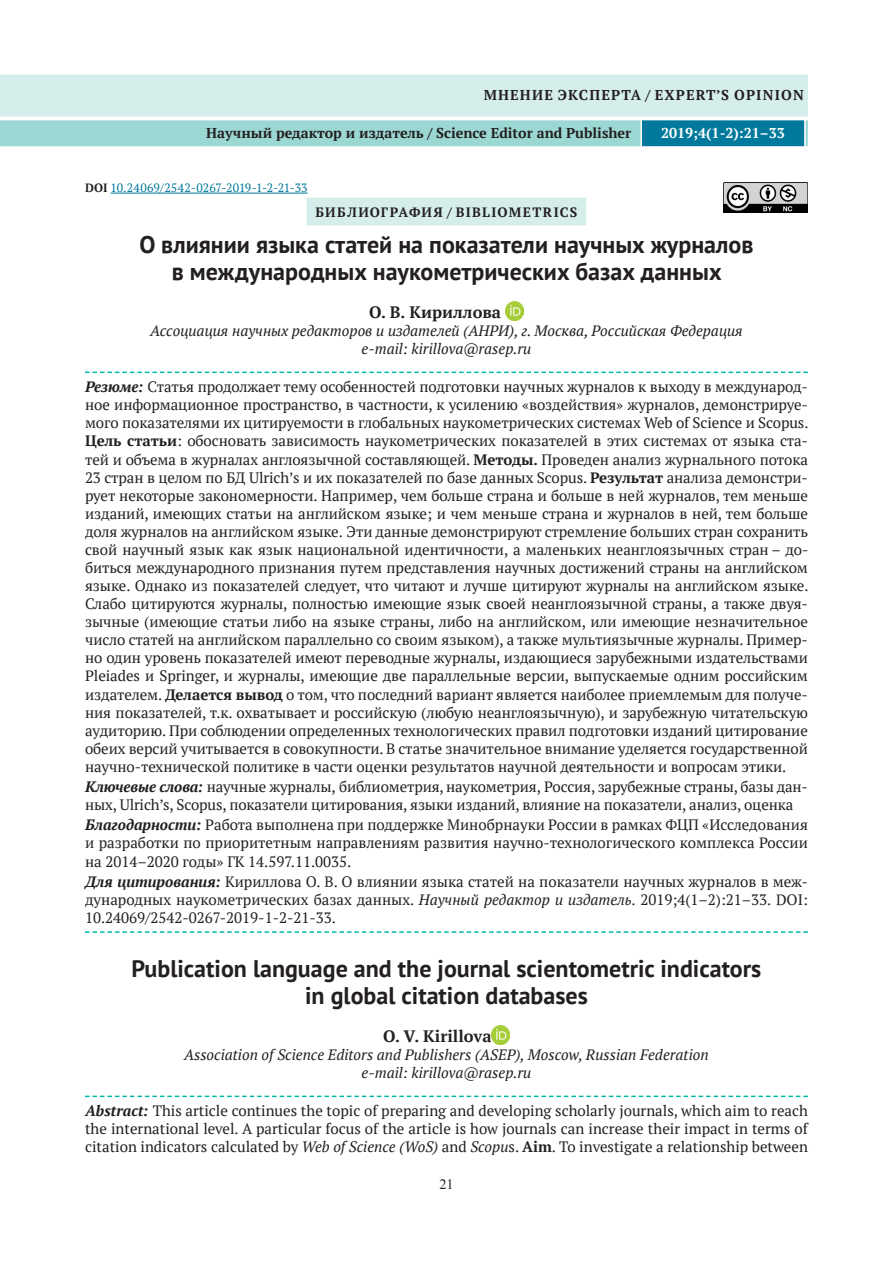
<style>
.page{position:relative;width:893px;height:1263px;background:#fff}
.page>*{position:absolute;margin:0;border:0;box-sizing:border-box;transform-origin:0 0}
.t1{font:700 24px/27.3px "PT Sans";color:#231f20;text-align:center}
.t2{font:700 16.5px "PT Serif";color:#231f20}
.t3{font:15px/18.1px "PT Serif";letter-spacing:-.005em;color:#231f20;text-align:justify}
.t4{font:italic 15px/18px "PT Serif";color:#231f20;text-align:center}
.t5{font:700 14.25px "PT Serif";color:#231f20}
.t6{font:700 14.25px "PT Serif";letter-spacing:.08em;color:#231f20}
.t7{font:700 14.25px "PT Serif";color:#fff}
.t8{font:14.25px "Times New Roman";color:#231f20}
.t9{font:700 13.5px "PT Serif";letter-spacing:.095em;color:#231f20}
.t10{font:12px "PT Serif";letter-spacing:.005em;color:#00799c}
.s1{font-weight:700;color:#231f20}
.s2{font-weight:700;font-style:italic}
.s3{font-weight:700}
.s4{font-style:italic}
</style>
<div class="page">
<div style="left:0;top:75px;width:808px;height:42px;background:#d5edeb"></div>
<div style="left:0;top:120px;width:808px;height:26px;background:#9bd7d3"></div>
<svg style="left:640px;top:120px;width:166px;height:27px;background:#1081a2"></svg>
<hr style="left:111px;top:193px;width:197px;height:1px;background:#00799c">
<div style="left:307px;top:198px;width:279px;height:27px;background:#d5edeb"></div>
<svg style="left:85px;top:372px;width:723px;height:1px"></svg>
<svg style="left:85px;top:931px;width:723px;height:2px"></svg>
<svg style="left:85px;top:1095px;width:723px;height:2px"></svg>
<img style="left:506px;top:302px;width:18px;height:18px">
<img style="left:492px;top:1026px;width:18px;height:18px">
<img style="left:723px;top:183px;width:85px;height:29px">
<p class="t6" style="left:484px;top:86px;width:322px">МНЕНИЕ ЭКСПЕРТА / EXPERT’S OPINION</p>
<p class="t7" style="left:661px;top:124px;width:125px">2019;4(1-2):21–33</p>
<p class="t5" style="left:206px;top:124px;width:427px">Научный редактор и издатель / Science Editor and Publisher</p>
<p class="t10" style="left:85px;top:180px;width:224px"><span class="s1">DOI</span> 10.24069/2542-0267-2019-1-2-21-33</p>
<p class="t9" style="left:315px;top:203px;width:264px">БИБЛИОГРАФИЯ / BIBLIOMETRICS</p>
<h1 class="t1" style="left:139px;top:230px;width:616px">О влиянии языка статей на показатели научных журналов в международных наукометрических базах данных</h1>
<p class="t2" style="left:369px;top:301px;width:134px">О. В. Кириллова</p>
<p class="t4" style="left:150px;top:321px;width:594px">Ассоциация научных редакторов и издателей (АНРИ), г. Москва, Российская Федерация e-mail: kirillova@rasep.ru</p>
<p class="t3" style="left:85px;top:378px;width:725px"><span class="s2">Резюме:</span> Статья продолжает тему особенностей подготовки научных журналов к выходу в международ&shy;ное информационное пространство, в частности, к усилению «воздействия» журналов, демонстрируе&shy;мого показателями их цитируемости в глобальных наукометрических системах Web of Science и Scopus.<br><span class="s3">Цель статьи</span>: обосновать зависимость наукометрических показателей в этих системах от языка ста&shy;тей и объема в журналах англоязычной составляющей. <span class="s3">Методы.</span> Проведен анализ журнального потока 23 стран в целом по БД Ulrich’s и их показателей по базе данных Scopus. <span class="s3">Результат</span> анализа демонстри&shy;рует некоторые закономерности. Например, чем больше страна и больше в ней журналов, тем меньше изданий, имеющих статьи на английском языке; и чем меньше страна и журналов в ней, тем больше доля журналов на английском языке. Эти данные демонстрируют стремление больших стран сохранить свой научный язык как язык национальной идентичности, а маленьких неанглоязычных стран – до&shy;биться международного признания путем представления научных достижений страны на английском языке. Однако из показателей следует, что читают и лучше цитируют журналы на английском языке.<br>Слабо цитируются журналы, полностью имеющие язык своей неанглоязычной страны, а также двуя&shy;зычные (имеющие статьи либо на языке страны, либо на английском, или имеющие незначительное число статей на английском параллельно со своим языком), а также мультиязычные журналы. Пример&shy;но один уровень показателей имеют переводные журналы, издающиеся зарубежными издательствами Pleiades и Springer, и журналы, имеющие две параллельные версии, выпускаемые одним российским издателем. <span class="s3">Делается вывод</span> о том, что последний вариант является наиболее приемлемым для получе&shy;ния показателей, т.к. охватывает и российскую (любую неанглоязычную), и зарубежную читательскую аудиторию. При соблюдении определенных технологических правил подготовки изданий цитирование обеих версий учитывается в совокупности. В статье значительное внимание уделяется государственной научно-технической политике в части оценки результатов научной деятельности и вопросам этики.</p>
<p class="t3" style="left:85px;top:777px;width:724px"><span class="s2">Ключевые слова:</span> научные журналы, библиометрия, наукометрия, Россия, зарубежные страны, базы дан&shy;ных, Ulrich’s, Scopus, показатели цитирования, языки изданий, влияние на показатели, анализ, оценка</p>
<p class="t3" style="left:85px;top:816px;width:724px"><span class="s2">Благодарности:</span> Работа выполнена при поддержке Минобрнауки России в рамках ФЦП «Исследования и разработки по приоритетным направлениям развития научно-технологического комплекса России на 2014–2020 годы» ГК 14.597.11.0035.</p>
<p class="t3" style="left:85px;top:872px;width:724px"><span class="s2">Для цитирования:</span> Кириллова О. В. О влиянии языка статей на показатели научных журналов в меж&shy;дународных наукометрических базах данных. <span class="s4">Научный редактор и издатель</span>. 2019;4(1–2):21–33. DOI:<br>10.24069/2542-0267-2019-1-2-21-33.</p>
<h1 class="t1" style="left:132px;top:954px;width:631px">Publication language and the journal scientometric indicators in global citation databases</h1>
<p class="t2" style="left:383px;top:1025px;width:110px">O. V. Kirillova</p>
<p class="t4" style="left:184px;top:1045px;width:526px">Association of Science Editors and Publishers (ASEP), Moscow, Russian Federation e-mail: kirillova@rasep.ru</p>
<p class="t3" style="left:85px;top:1102px;width:724px"><span class="s2">Abstract:</span> This article continues the topic of preparing and developing scholarly journals, which aim to reach the international level. A particular focus of the article is how journals can increase their impact in terms of citation indicators calculated by <span class="s4">Web of Science (WoS)</span> and <span class="s4">Scopu</span>s. <span class="s3">Aim</span>. To investigate a relationship between</p>
<p class="t8" style="left:439px;top:1174px;width:16px">21</p>
</div>
